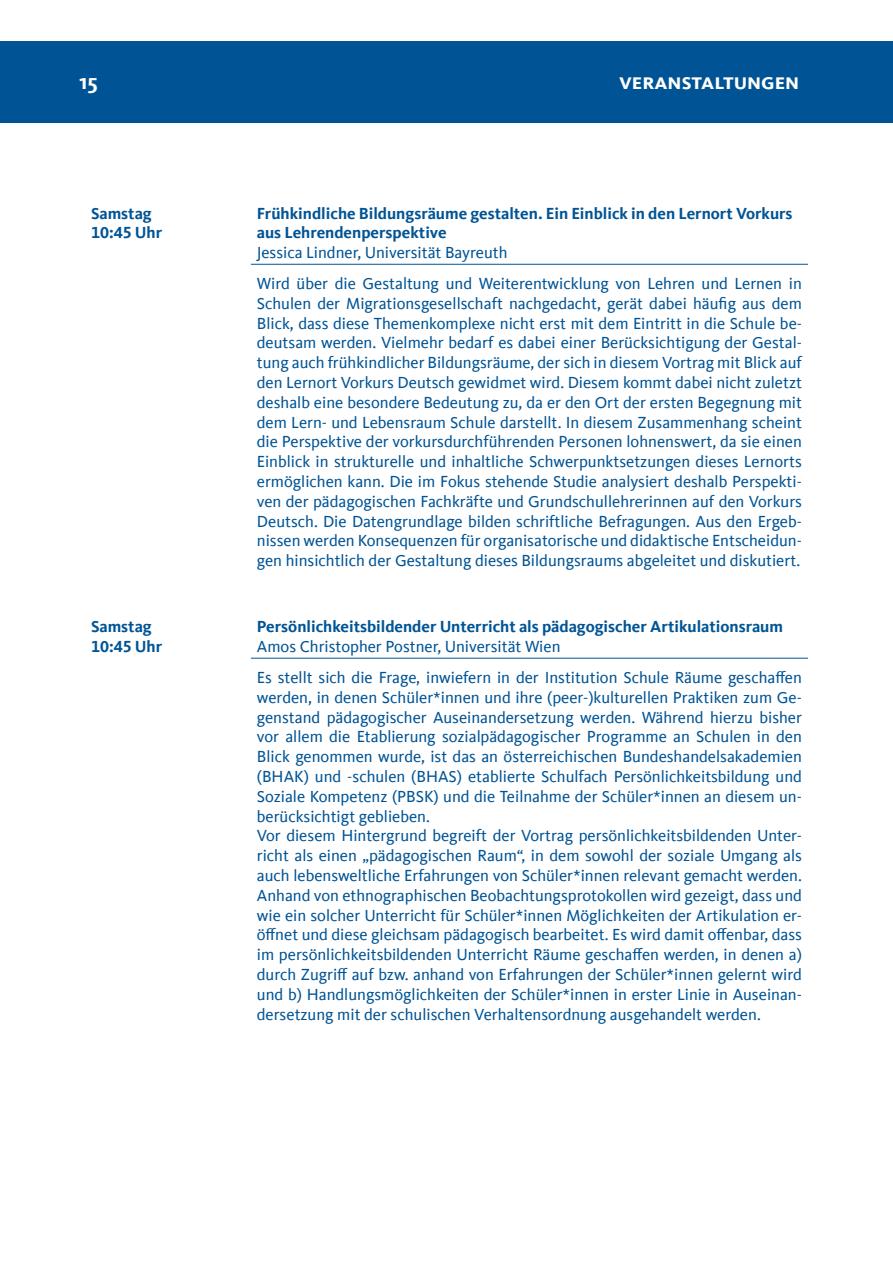
<style>
.page{position:relative;width:893px;height:1263px;background:#fff}
.page>*{position:absolute;margin:0;border:0;box-sizing:border-box;transform-origin:0 0}
.t1{font:700 22.5px "Kievit Sc Offc";color:#fff}
.t2{font:16.5px/19.8px "Kievit Offc";color:#005495}
.t3{font:700 16.5px/19.8px "Kievit Offc";color:#005495}
</style>
<div class="page">
<div style="left:0;top:41px;width:893px;height:82px;background:#005495"></div>
<hr style="left:251px;top:264px;width:557px;height:1px;background:#005495">
<hr style="left:251px;top:658px;width:557px;height:1px;background:#005495">
<h1 class="t1" style="left:79px;top:68px;width:20px">91 5</h1>
<h1 class="t1" style="left:628px;top:68px;width:183px">Veranstaltungen</h1>
<h1 class="t1" style="left:619px;top:68px;width:182px">veranstaltungen</h1>
<p class="t3" style="left:91px;top:203px;width:73px">Samstag<br>10:45 Uhr</p>
<p class="t3" style="left:257px;top:203px;width:537px">Frühkindliche Bildungsräume gestalten. Ein Einblick in den Lernort Vorkurs aus Lehrendenperspektive</p>
<p class="t2" style="left:257px;top:238px;width:546px;line-height:30.8px">Jessica Lindner, Universität Bayreuth<br>Wird über die Gestaltung und Weiterentwicklung von Lehren und Lernen in</p>
<p class="t2" style="left:257px;top:294px;width:547px;text-align:justify">Schulen der Migrationsgesellschaft nachgedacht, gerät dabei häufig aus dem Blick, dass diese Themenkomplexe nicht erst mit dem Eintritt in die Schule be&shy;deutsam werden. Vielmehr bedarf es dabei einer Berücksichtigung der Gestal&shy;tung auch frühkindlicher Bildungsräume, der sich in diesem Vortrag mit Blick auf den Lernort Vorkurs Deutsch gewidmet wird. Diesem kommt dabei nicht zuletzt deshalb eine besondere Bedeutung zu, da er den Ort der ersten Begegnung mit dem Lern- und Lebensraum Schule darstellt. In diesem Zusammenhang scheint die Perspektive der vorkursdurchführenden Personen lohnenswert, da sie einen Einblick in strukturelle und inhaltliche Schwerpunktsetzungen dieses Lernorts ermöglichen kann. Die im Fokus stehende Studie analysiert deshalb Perspekti&shy;ven der pädagogischen Fachkräfte und Grundschullehrerinnen auf den Vorkurs Deutsch. Die Datengrundlage bilden schriftliche Befragungen. Aus den Ergeb&shy;nissen werden Konsequenzen für organisatorische und didaktische Entscheidun&shy;gen hinsichtlich der Gestaltung dieses Bildungsraums abgeleitet und diskutiert.</p>
<p class="t3" style="left:91px;top:617px;width:73px">Samstag<br>10:45 Uhr</p>
<p class="t3" style="left:257px;top:617px;width:528px">Persönlichkeitsbildender Unterricht als pädagogischer Artikulationsraum</p>
<p class="t2" style="left:257px;top:631px;width:547px;line-height:30.8px">Amos Christopher Postner, Universität Wien<br>Es stellt sich die Frage, inwiefern in der Institution Schule Räume geschaffen</p>
<p class="t2" style="left:257px;top:687px;width:547px">werden, in denen Schüler*innen und ihre (peer-)kulturellen Praktiken zum Ge&shy;genstand pädagogischer Auseinandersetzung werden. Während hierzu bisher vor allem die Etablierung sozialpädagogischer Programme an Schulen in den Blick genommen wurde, ist das an österreichischen Bundeshandelsakademien (BHAK) und -schulen (BHAS) etablierte Schulfach Persönlichkeitsbildung und Soziale Kompetenz (PBSK) und die Teilnahme der Schüler*innen an diesem un&shy;berücksichtigt geblieben.<br>Vor diesem Hintergrund begreift der Vortrag persönlichkeitsbildenden Unter&shy;richt als einen „pädagogischen Raum“, in dem sowohl der soziale Umgang als auch lebensweltliche Erfahrungen von Schüler*innen relevant gemacht werden.<br>Anhand von ethnographischen Beobachtungsprotokollen wird gezeigt, dass und wie ein solcher Unterricht für Schüler*innen Möglichkeiten der Artikulation er&shy;öffnet und diese gleichsam pädagogisch bearbeitet. Es wird damit offenbar, dass im persönlichkeitsbildenden Unterricht Räume geschaffen werden, in denen a) durch Zugriff auf bzw. anhand von Erfahrungen der Schüler*innen gelernt wird und b) Handlungsmöglichkeiten der Schüler*innen in erster Linie in Auseinan&shy;dersetzung mit der schulischen Verhaltensordnung ausgehandelt werden.</p>
</div>
